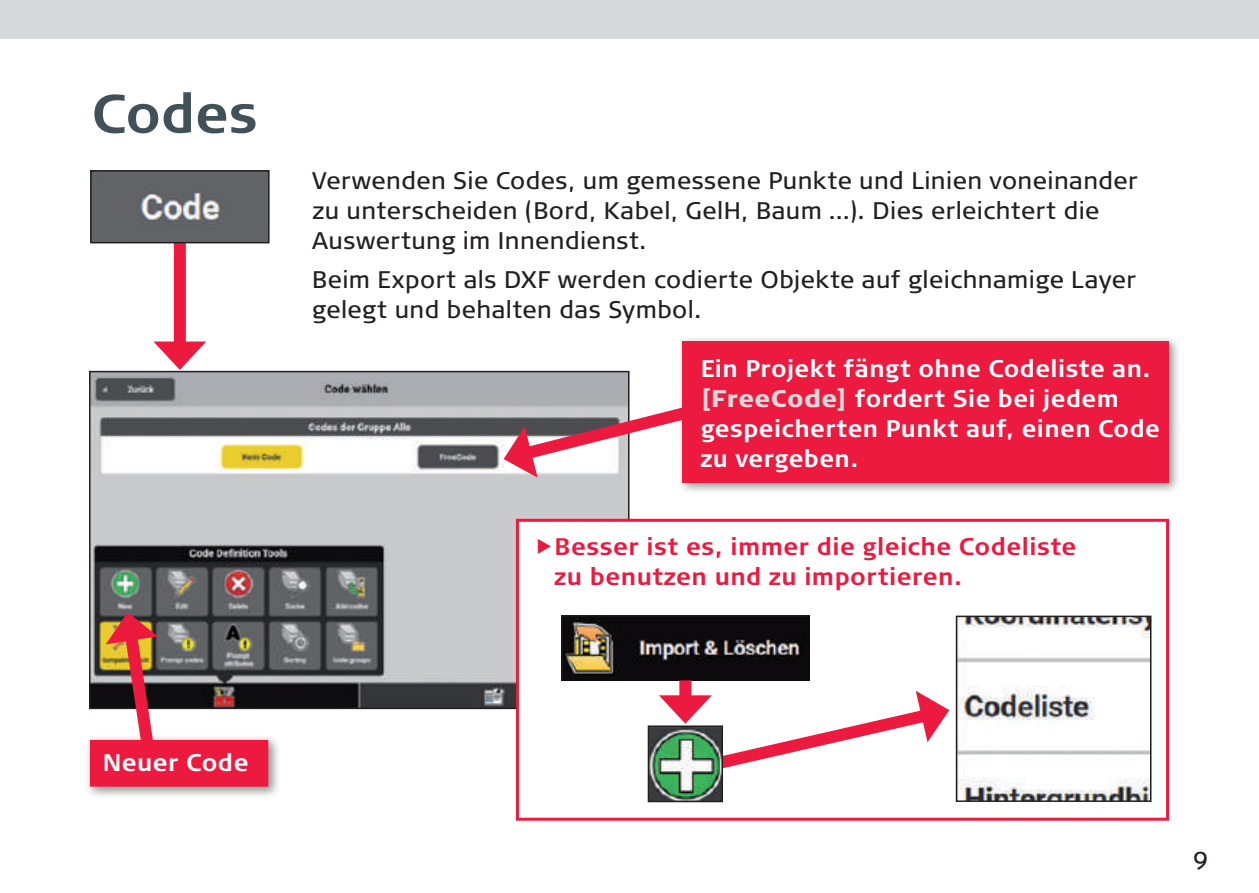
<style>
.page{position:relative;width:1259px;height:893px;background:#fff}
.page>*{position:absolute;margin:0;border:0;box-sizing:border-box;transform-origin:0 0}
.t1{font:700 54px "Signa Column";color:#425159}
.t2{font:24px/30px "Signa Column";letter-spacing:.02em;color:#231f20}
.t3{font:700 24px/30px "Signa Column";letter-spacing:.02em;color:#fff}
.t4{font:700 24px/30px "Signa Column";letter-spacing:.02em;color:#ed1a40}
.s1{font-weight:900;color:#d8d9db}
</style>
<div class="page">
<div style="left:0;top:0;width:1259px;height:38px;background:#d8d9db"></div>
<div style="left:174px;top:243px;width:12px;height:109px;background:#ed1a40"></div>
<svg style="left:153px;top:341px;width:53px;height:29px"></svg>
<img style="left:92px;top:374px;width:534px;height:332px">
<div style="left:89px;top:371px;width:540px;height:338px;border:2px solid #231f20"></div>
<img style="left:93px;top:173px;width:173px;height:67px">
<div style="left:90px;top:170px;width:179px;height:73px;border:2px solid #231f20"></div>
<div style="left:516px;top:519px;width:653px;height:302px;background:#fff;border:3px solid #ed1a40"></div>
<img style="left:561px;top:616px;width:248px;height:65px">
<img style="left:958px;top:619px;width:190px;height:180px">
<div style="left:955px;top:616px;width:196px;height:186px;border:2px solid #231f20"></div>
<div style="left:679px;top:680px;width:12px;height:26px;background:#ed1a40"></div>
<svg style="left:659px;top:691px;width:290px;height:78px"></svg>
<img style="left:651px;top:728px;width:69px;height:71px">
<div style="left:648px;top:725px;width:75px;height:77px;border:2px solid #231f20"></div>
<div style="left:677px;top:335px;width:504px;height:160px;background:#231f20;opacity:.5"></div>
<div style="left:683px;top:341px;width:486px;height:141px;background:#ed1a40"></div>
<div style="left:84px;top:734px;width:196px;height:66px;background:#231f20;opacity:.5"></div>
<div style="left:90px;top:740px;width:178px;height:47px;background:#ed1a40"></div>
<svg style="left:106px;top:612px;width:55px;height:128px"></svg>
<svg style="left:503px;top:396px;width:180px;height:82px"></svg>
<h1 class="t1" style="left:91px;top:82px;width:168px">Codes</h1>
<p class="t2" style="left:312px;top:166px;width:827px">Verwenden Sie Codes, um gemessene Punkte und Linien voneinander zu unterscheiden (Bord, Kabel, GelH, Baum …). Dies erleichtert die<br>Auswertung im Innendienst.</p>
<p class="t2" style="left:312px;top:264px;width:825px">Beim Export als DXF werden codierte Objekte auf gleichnamige Layer gelegt und behalten das Symbol.</p>
<p class="t3" style="left:700px;top:353px;width:461px">Ein Projekt fängt ohne Codeliste an. <span class="s1">[FreeCode]</span> fordert Sie bei jedem gespeicherten Punkt auf, einen Code zu vergeben.</p>
<p class="t4" style="left:554px;top:532px;width:523px">Besser ist es, immer die gleiche Codeliste zu benutzen und zu importieren.</p>
<p class="t3" style="left:103px;top:748px;width:147px">Neuer Code</p>
<p class="t2" style="left:1193px;top:846px;width:16px">9</p>
</div>
